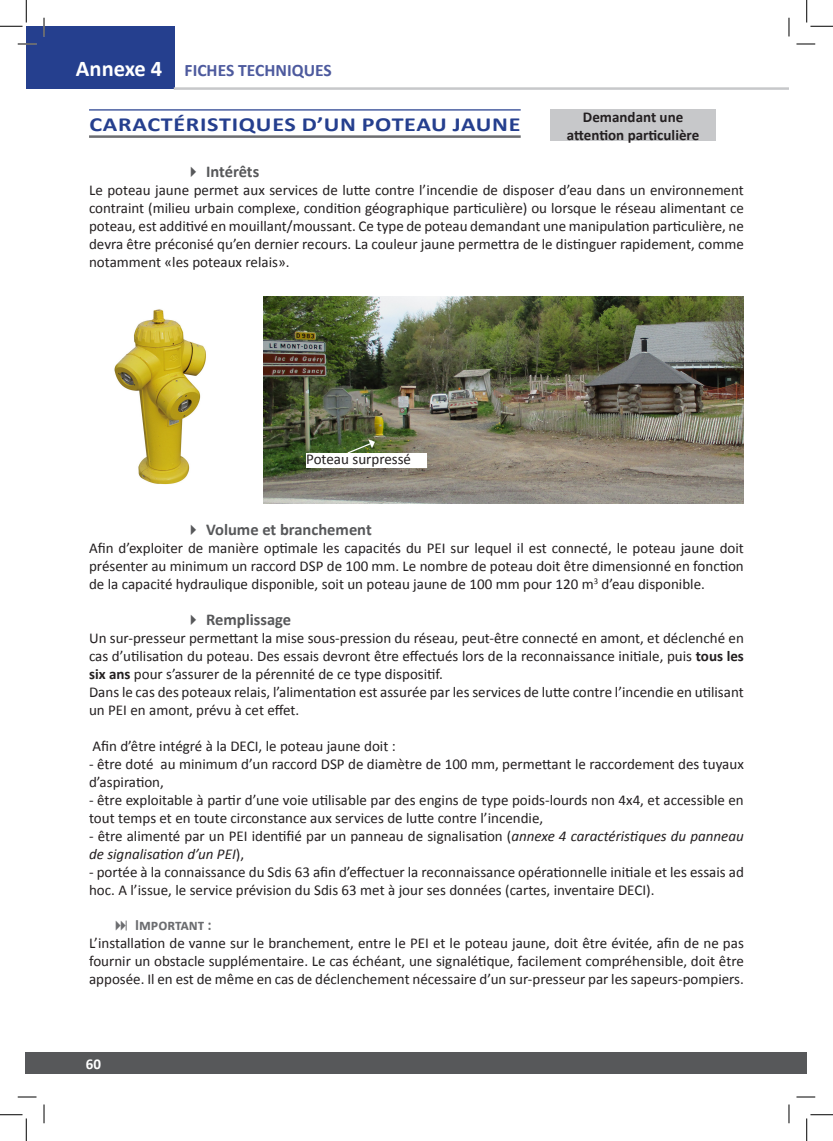
<style>
.page{position:relative;width:833px;height:1141px;background:#fff}
.page>*{position:absolute;margin:0;border:0;box-sizing:border-box;transform-origin:0 0}
.t1{font:700 22.5px "Calibri";letter-spacing:-.01em;color:#fff}
.t2{font:700 20px "Calibri";letter-spacing:.03em;color:#253f8e;scale:1.2 1}
.t3{font:700 17.5px "Calibri";color:#4d5a9e}
.t4{font:700 16.5px "Calibri";color:#57585a}
.t5{font:700 15.75px "Calibri";color:#6c6d70;scale:.95 1}
.t6{font:15px/18px "Calibri";color:#231f20}
.t7{font:700 15px/18px "Calibri";color:#231f20;text-align:center}
.t8{font:700 15px "Calibri";color:#fff}
.s1{font-weight:700}
.s2{font-style:italic}
</style>
<div class="page">
<div style="left:25px;top:1051px;width:763px;height:22px;background:#57585a"></div>
<div style="left:788px;top:1051px;width:18px;height:22px;background:#57585a"></div>
<div style="left:26px;top:26px;width:149px;height:63px;background:#253f8e"></div>
<img style="left:264px;top:296px;width:479px;height:207px">
<img style="left:114px;top:309px;width:92px;height:176px">
<hr style="left:89px;top:109px;width:431px;height:1px;background:#253f8e">
<hr style="left:89px;top:135px;width:431px;height:3px;background:#6c6d70">
<div style="left:306px;top:453px;width:120px;height:14px;background:#fff"></div>
<svg style="left:346px;top:439px;width:29px;height:14px"></svg>
<hr style="left:174px;top:87px;width:614px;height:3px;background:#c7c8ca">
<div style="left:550px;top:109px;width:165px;height:32px;background:#c7c8ca"></div>
<svg style="left:18px;top:43px;width:18px;height:2px"></svg>
<svg style="left:796px;top:43px;width:18px;height:2px"></svg>
<svg style="left:18px;top:1096px;width:18px;height:1px"></svg>
<svg style="left:796px;top:1096px;width:18px;height:1px"></svg>
<svg style="left:43px;top:18px;width:2px;height:18px"></svg>
<svg style="left:43px;top:1104px;width:2px;height:19px"></svg>
<svg style="left:788px;top:18px;width:1px;height:18px"></svg>
<svg style="left:788px;top:1104px;width:1px;height:19px"></svg>
<svg style="left:0;top:0;width:27px;height:27px"></svg>
<svg style="left:0;top:1114px;width:27px;height:26px"></svg>
<svg style="left:806px;top:0;width:26px;height:27px"></svg>
<svg style="left:806px;top:1114px;width:26px;height:26px"></svg>
<h1 class="t1" style="left:76px;top:54px;width:88px">Annexe 4</h1>
<h2 class="t2" style="left:89px;top:112px;width:358px">caractéristiques d’un poteau jaune</h2>
<p class="t3" style="left:184px;top:60px;width:148px">FICHES TECHNIQUES</p>
<p class="t7" style="left:566px;top:107px;width:134px">Demandant une attention particulière</p>
<p class="t4" style="left:206px;top:161px;width:55px">Intérêts</p>
<p class="t6" style="left:89px;top:180px;width:656px;text-align:justify">Le poteau jaune permet aux services de lutte contre l’incendie de disposer d’eau dans un environnement contraint (milieu urbain complexe, condition géographique particulière) ou lorsque le réseau alimentant ce poteau, est additivé en mouillant/moussant. Ce type de poteau demandant une manipulation particulière, ne devra être préconisé qu’en dernier recours. La couleur jaune permettra de le distinguer rapidement, comme notamment «les poteaux relais».</p>
<p class="t6" style="left:306px;top:449px;width:106px">Poteau surpressé</p>
<p class="t4" style="left:206px;top:519px;width:167px">Volume et branchement</p>
<p class="t6" style="left:89px;top:538px;width:656px;text-align:justify">Afin d’exploiter de manière optimale les capacités du PEI sur lequel il est connecté, le poteau jaune doit présenter au minimum un raccord DSP de 100 mm. Le nombre de poteau doit être dimensionné en fonction de la capacité hydraulique disponible, soit un poteau jaune de 100 mm pour 120 m<sup>3</sup> d’eau disponible.</p>
<p class="t4" style="left:206px;top:609px;width:86px">Remplissage</p>
<p class="t6" style="left:89px;top:628px;width:656px">Un sur-presseur permettant la mise sous-pression du réseau, peut-être connecté en amont, et déclenché en cas d’utilisation du poteau. Des essais devront être effectués lors de la reconnaissance initiale, puis <span class="s1">tous les six ans</span> pour s’assurer de la pérennité de ce type dispositif.<br>Dans le cas des poteaux relais, l’alimentation est assurée par les services de lutte contre l’incendie en utilisant un PEI en amont, prévu à cet effet.</p>
<p class="t6" style="left:92px;top:736px;width:304px">Afin d’être intégré à la DECI, le poteau jaune doit :</p>
<p class="t6" style="left:89px;top:754px;width:656px">- être doté au minimum d’un raccord DSP de diamètre de 100 mm, permettant le raccordement des tuyaux d’aspiration,</p>
<p class="t6" style="left:89px;top:790px;width:656px">- être exploitable à partir d’une voie utilisable par des engins de type poids-lourds non 4x4, et accessible en tout temps et en toute circonstance aux services de lutte contre l’incendie,</p>
<p class="t6" style="left:89px;top:826px;width:656px">- être alimenté par un PEI identifié par un panneau de signalisation (<span class="s2">annexe 4 caractéristiques du panneau de signalisation d’un PEI</span>),</p>
<p class="t6" style="left:89px;top:862px;width:656px">- portée à la connaissance du Sdis 63 afin d’effectuer la reconnaissance opérationnelle initiale et les essais ad hoc. A l’issue, le service prévision du Sdis 63 met à jour ses données (cartes, inventaire DECI).</p>
<p class="t5" style="left:135px;top:914px;width:82px">Important :</p>
<p class="t6" style="left:89px;top:932px;width:656px;text-align:justify">L’installation de vanne sur le branchement, entre le PEI et le poteau jaune, doit être évitée, afin de ne pas fournir un obstacle supplémentaire. Le cas échéant, une signalétique, facilement compréhensible, doit être apposée. Il en est de même en cas de déclenchement nécessaire d’un sur-presseur par les sapeurs-pompiers.</p>
<p class="t8" style="left:86px;top:1055px;width:17px">60</p>
</div>
